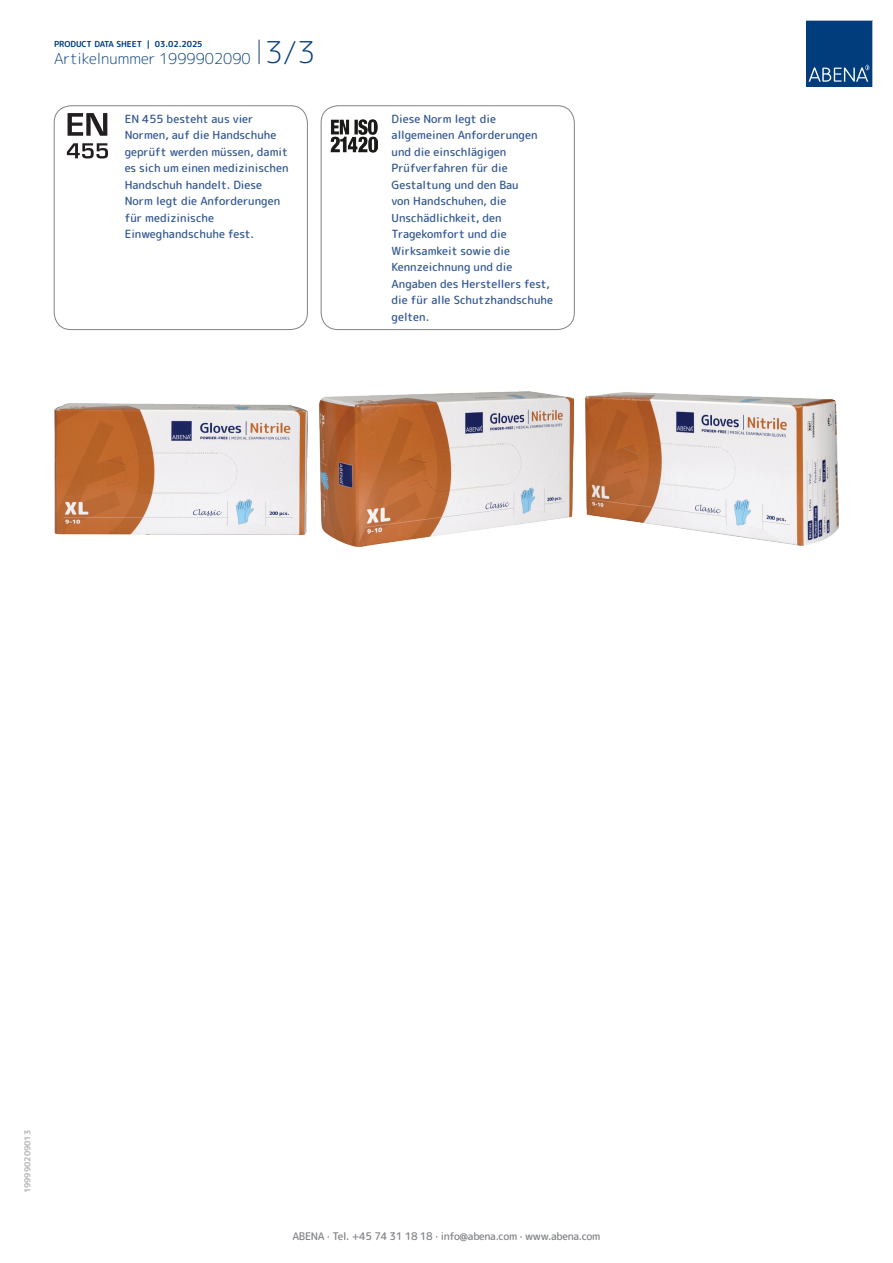
<style>
.page{position:relative;width:893px;height:1263px;background:#fff}
.page>*{position:absolute;margin:0;border:0;box-sizing:border-box;transform-origin:0 0}
.t1{font:300 15px "Rounded Mplus 1 c";color:#013d7d}
.t2{font:500 11.25px/16.5px "Rounded Mplus 1 c";color:#305691}
.t3{font:500 10.5px "Rounded Mplus 1 c";letter-spacing:-.03em;color:#808285}
.t4{font:700 8.25px "Rounded Mplus 1 c";color:#013d7d}
.t5{font:700 8.25px "Rounded Mplus 1 c";color:#b2b3b7}
.s1{font-size:30px}
</style>
<div class="page">
<svg style="left:259px;top:40px;width:1px;height:24px"></svg>
<svg style="left:806px;top:20px;width:67px;height:67px;background:#144b86"></svg>
<svg style="left:68px;top:113px;width:39px;height:23px"></svg>
<svg style="left:67px;top:143px;width:41px;height:16px"></svg>
<div style="left:54px;top:106px;width:254px;height:224px;border:1px solid #808285;border-radius:17px"></div>
<img style="left:331px;top:119px;width:47px;height:34px">
<div style="left:321px;top:106px;width:253px;height:224px;border:1px solid #808285;border-radius:17px"></div>
<img style="left:54px;top:404px;width:253px;height:130px">
<img style="left:320px;top:392px;width:253px;height:154px">
<img style="left:586px;top:392px;width:253px;height:153px">
<p class="t4" style="left:54px;top:38px;width:150px">PRODUCT DATA SHEET | 03.02.2025</p>
<h1 class="t1" style="left:54px;top:48px;width:263px">Artikelnummer 1999902090 <span class="s1">3/3</span></h1>
<p class="t2" style="left:125px;top:110px;width:166px">EN 455 besteht aus vier<br>Normen, auf die Handschuhe geprüft werden müssen, damit es sich um einen medizinischen<br>Handschuh handelt. Diese<br>Norm legt die Anforderungen für medizinische<br>Einweghandschuhe fest.</p>
<p class="t2" style="left:392px;top:110px;width:163px">Diese Norm legt die allgemeinen Anforderungen und die einschlägigen<br>Prüfverfahren für die<br>Gestaltung und den Bau<br>von Handschuhen, die<br>Unschädlichkeit, den<br>Tragekomfort und die<br>Wirksamkeit sowie die<br>Kennzeichnung und die<br>Angaben des Herstellers fest, die für alle Schutzhandschuhe gelten.</p>
<p class="t5" style="left:22px;top:1193px;width:65px;rotate:-90deg">199990209013</p>
<p class="t3" style="left:292px;top:1229px;width:309px">ABENA · Tel. +45 74 31 18 18 · info@abena.com · www.abena.com</p>
</div>
